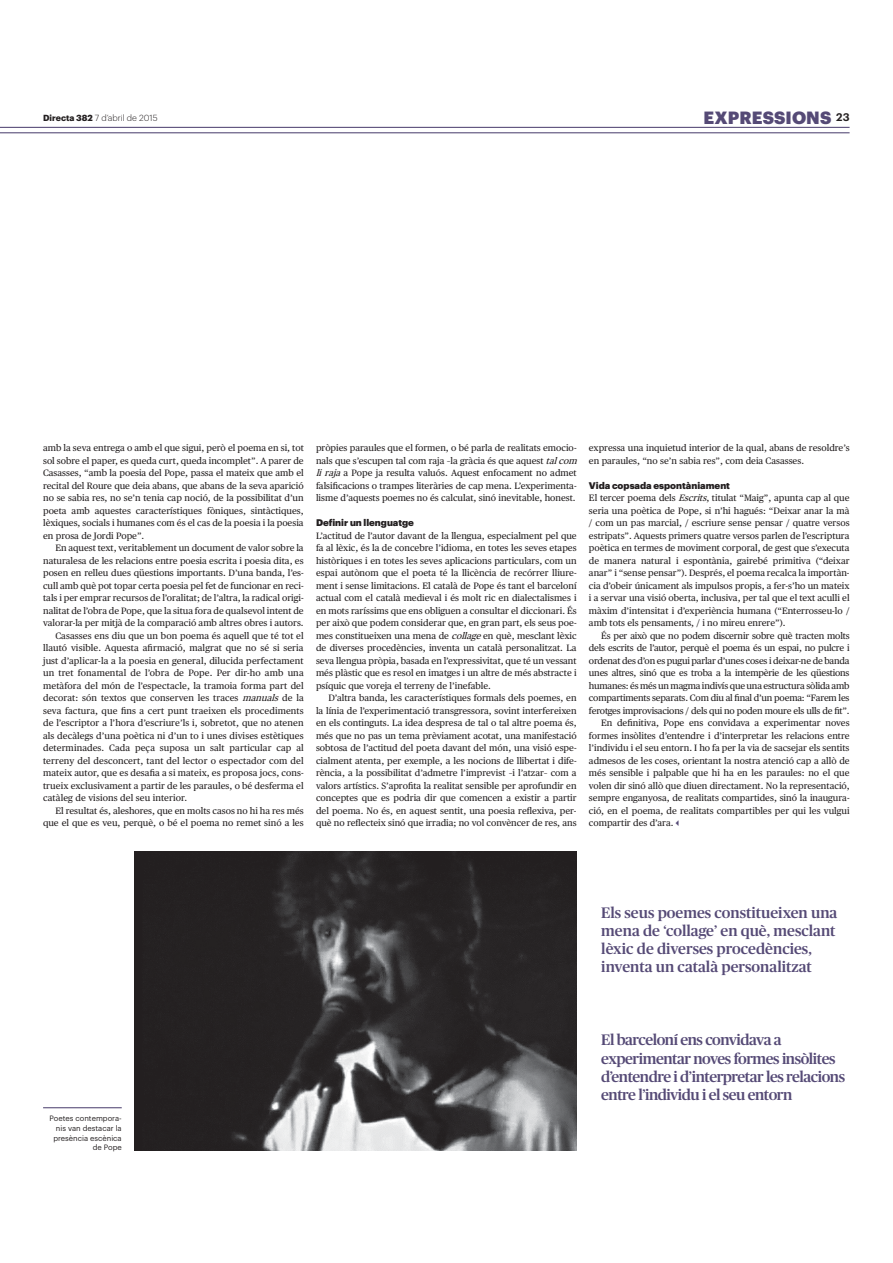
<style>
.page{position:relative;width:893px;height:1263px;background:#fff}
.page>*{position:absolute;margin:0;border:0;box-sizing:border-box;transform-origin:0 0}
.t1{font:900 17.4px "Graphik";letter-spacing:.005em;color:#554a76}
.t2{font:500 15.15px/18.3px "Publico";letter-spacing:-.03em;color:#554a76}
.t3{font:500 15.15px/18.3px "Publico";color:#554a76}
.t4{font:900 9.45px "Graphik";color:#231f20}
.t5{font:9.3px/12.5px "Publico Text";color:#231f20;text-align:justify}
.t6{font:9.3px "Publico Text";letter-spacing:-.02em;color:#231f20}
.t7{font:300 8.7px "Graphik";color:#231f20}
.t8{font:7.65px/9.8px "Graphik";color:#231f20;text-align:right}
.s1{font-weight:700}
.s2{font-style:italic}
</style>
<div class="page">
<hr style="left:0;top:127px;width:849px;height:1px;background:#554a76">
<hr style="left:0;top:132px;width:849px;height:1px;background:#554a76">
<hr style="left:43px;top:1107px;width:79px;height:1px;background:#554a76">
<img style="left:134px;top:851px;width:443px;height:300px">
<p class="t7" style="left:43px;top:114px;width:116px"><span class="s1">Directa 382</span> 7 d’abril de 2015</p>
<h1 class="t1" style="left:703px;top:111px;width:148px">EXPRESSIONS <sup>23</sup></h1>
<p class="t5" style="left:43px;top:443px;width:262px">amb la seva entrega o amb el que sigui, però el poema en si, tot sol sobre el paper, es queda curt, queda incomplet”. A parer de Casasses, “amb la poesia del Pope, passa el mateix que amb el recital del Roure que deia abans, que abans de la seva aparició no se sabia res, no se’n tenia cap noció, de la possibilitat d’un poeta amb aquestes característiques fòniques, sintàctiques, lèxiques, socials i humanes com és el cas de la poesia i la poesia en prosa de Jordi Pope”.</p>
<p class="t5" style="left:55px;top:543px;width:250px">En aquest text, veritablement un document de valor sobre la</p>
<p class="t5" style="left:43px;top:555px;width:262px">naturalesa de les relacions entre poesia escrita i poesia dita, es</p>
<p class="t5" style="left:43px;top:568px;width:262px">posen en relleu dues qüestions importants. D’una banda, l’es-</p>
<p class="t5" style="left:43px;top:580px;width:262px">cull amb què pot topar certa poesia pel fet de funcionar en reci-</p>
<p class="t5" style="left:43px;top:593px;width:262px">tals i per emprar recursos de l’oralitat; de l’altra, la radical origi-</p>
<p class="t5" style="left:43px;top:605px;width:262px">nalitat de l’obra de Pope, que la situa fora de qualsevol intent de</p>
<p class="t5" style="left:43px;top:618px;width:262px">valorar-la per mitjà de la comparació amb altres obres i autors.</p>
<p class="t5" style="left:55px;top:630px;width:250px">Casasses ens diu que un bon poema és aquell que té tot el</p>
<p class="t5" style="left:43px;top:643px;width:262px">llautó visible. Aquesta afirmació, malgrat que no sé si seria</p>
<p class="t5" style="left:43px;top:655px;width:262px">just d’aplicar-la a la poesia en general, dilucida perfectament</p>
<p class="t5" style="left:43px;top:667px;width:262px">un tret fonamental de l’obra de Pope. Per dir-ho amb una</p>
<p class="t5" style="left:43px;top:680px;width:262px">metàfora del món de l’espectacle, la tramoia forma part del</p>
<p class="t5" style="left:43px;top:692px;width:262px">decorat: són textos que conserven les traces <span class="s2">manuals</span> de la</p>
<p class="t5" style="left:43px;top:705px;width:262px">seva factura, que fins a cert punt traeixen els procediments</p>
<p class="t5" style="left:43px;top:717px;width:262px">de l’escriptor a l’hora d’escriure’ls i, sobretot, que no atenen</p>
<p class="t5" style="left:43px;top:730px;width:262px">als decàlegs d’una poètica ni d’un to i unes divises estètiques</p>
<p class="t5" style="left:43px;top:742px;width:262px">determinades. Cada peça suposa un salt particular cap al</p>
<p class="t5" style="left:43px;top:755px;width:262px">terreny del desconcert, tant del lector o espectador com del</p>
<p class="t5" style="left:43px;top:767px;width:262px">mateix autor, que es desafia a si mateix, es proposa jocs, cons-</p>
<p class="t5" style="left:43px;top:780px;width:262px">trueix exclusivament a partir de les paraules, o bé desferma el</p>
<p class="t5" style="left:43px;top:792px;width:146px">catàleg de visions del seu interior.</p>
<p class="t5" style="left:55px;top:805px;width:250px">El resultat és, aleshores, que en molts casos no hi ha res més</p>
<p class="t5" style="left:43px;top:817px;width:262px">que el que es veu, perquè, o bé el poema no remet sinó a les</p>
<p class="t5" style="left:316px;top:443px;width:265px;text-align:left">pròpies paraules que el formen, o bé parla de realitats emocio&shy;nals que s’escupen tal com raja –la gràcia és que aquest <span class="s2">talcom li raja</span> a Pope ja resulta valuós. Aquest enfocament no admet falsificacions o trampes literàries de cap mena. L’experimenta&shy;lisme d’aquests poemes no és calculat, sinó inevitable, honest.</p>
<p class="t4" style="left:316px;top:519px;width:99px">Definir un llenguatge</p>
<p class="t5" style="left:316px;top:530px;width:262px">L’actitud de l’autor davant de la llengua, especialment pel que fa al lèxic, és la de concebre l’idioma, en totes les seves etapes històriques i en totes les seves aplicacions particulars, com un espai autònom que el poeta té la llicència de recórrer lliure&shy;ment i sense limitacions. El català de Pope és tant el barceloní actual com el català medieval i és molt ric en dialectalismes i en mots raríssims que ens obliguen a consultar el diccionari. És per això que podem considerar que, en gran part, els seus poe&shy;mes constitueixen una mena de <span class="s2">collage</span> en què, mesclant lèxic de diverses procedències, inventa un català personalitzat. La seva llengua pròpia, basada en l’expressivitat, que té un vessant més plàstic que es resol en imatges i un altre de més abstracte i psíquic que voreja el terreny de l’inefable.</p>
<p class="t5" style="left:316px;top:692px;width:262px;text-indent:12px">D’altra banda, les característiques formals dels poemes, en la línia de l’experimentació transgressora, sovint interfereixen en els continguts. La idea despresa de tal o tal altre poema és, més que no pas un tema prèviament acotat, una manifestació sobtosa de l’actitud del poeta davant del món, una visió espe&shy;cialment atenta, per exemple, a les nocions de llibertat i dife&shy;rència, a la possibilitat d’admetre l’imprevist –i l’atzar– com a valors artístics. S’aprofita la realitat sensible per aprofundir en conceptes que es podria dir que comencen a existir a partir del poema. No és, en aquest sentit, una poesia reflexiva, per&shy;què no reflecteix sinó que irradia; no vol convèncer de res, ans</p>
<p class="t5" style="left:589px;top:443px;width:262px">expressa una inquietud interior de la qual, abans de resoldre’s en paraules, “no se’n sabia res”, com deia Casasses.</p>
<p class="t4" style="left:589px;top:482px;width:143px">Vida copsada espontàniament</p>
<p class="t5" style="left:589px;top:493px;width:262px">El tercer poema dels <span class="s2">Escrits</span>, titulat “Maig”, apunta cap al que seria una poètica de Pope, si n’hi hagués: “Deixar anar la mà / com un pas marcial, / escriure sense pensar / quatre versos estripats”. Aquests primers quatre versos parlen de l’escriptura poètica en termes de moviment corporal, de gest que s’executa de manera natural i espontània, gairebé primitiva (“deixar anar” i “sense pensar”). Després, el poema recalca la importàn&shy;cia d’obeir únicament als impulsos propis, a fer-s’ho un mateix i a servar una visió oberta, inclusiva, per tal que el text aculli el màxim d’intensitat i d’experiència humana (“Enterrosseu-lo / amb tots els pensaments, / i no mireu enrere”).</p>
<p class="t6" style="left:601px;top:632px;width:250px">És per això que no podem discernir sobre què tracten molts</p>
<p class="t6" style="left:589px;top:644px;width:262px">dels escrits de l’autor, perquè el poema és un espai, no pulcre i</p>
<p class="t6" style="left:589px;top:657px;width:262px">ordenat des d’on es pugui parlar d’unes coses i deixar-ne de banda</p>
<p class="t6" style="left:589px;top:669px;width:262px">unes altres, sinó que es troba a la intempèrie de les qüestions</p>
<p class="t6" style="left:589px;top:681px;width:262px">humanes: és més un magma indivís que una estructura sòlida amb</p>
<p class="t6" style="left:589px;top:694px;width:262px">compartiments separats. Com diu al final d’un poema: “Farem les</p>
<p class="t6" style="left:589px;top:706px;width:262px">ferotges improvisacions / dels qui no poden moure els ulls de fit”.</p>
<p class="t5" style="left:601px;top:717px;width:250px">En definitiva, Pope ens convidava a experimentar noves</p>
<p class="t5" style="left:589px;top:730px;width:262px">formes insòlites d’entendre i d’interpretar les relacions entre</p>
<p class="t5" style="left:589px;top:742px;width:262px">l’individu i el seu entorn. I ho fa per la via de sacsejar els sentits</p>
<p class="t5" style="left:589px;top:755px;width:262px">admesos de les coses, orientant la nostra atenció cap a allò de</p>
<p class="t5" style="left:589px;top:767px;width:262px">més sensible i palpable que hi ha en les paraules: no el que</p>
<p class="t5" style="left:589px;top:780px;width:262px">volen dir sinó allò que diuen directament. No la representació,</p>
<p class="t5" style="left:589px;top:792px;width:262px">sempre enganyosa, de realitats compartides, sinó la inaugura-</p>
<p class="t5" style="left:589px;top:805px;width:262px">ció, en el poema, de realitats compartibles per qui les vulgui</p>
<p class="t5" style="left:589px;top:817px;width:86px">compartir des d’ara.</p>
<p class="t8" style="left:50px;top:1114px;width:74px">Poetes contempora&shy;nis van destacar la presència escènica de Pope</p>
<h2 class="t3" style="left:601px;top:904px;width:238px">Els seus poemes constitueixen una mena de ‘collage’ en què, mesclant lèxic de diverses procedències, inventa un català personalitzat</h2>
<h2 class="t2" style="left:601px;top:1032px;width:245px">El barceloní ens convidava a experimentar noves formes insòlites d’entendre i d’interpretar les relacions entre l’individu i el seu entorn</h2>
</div>
